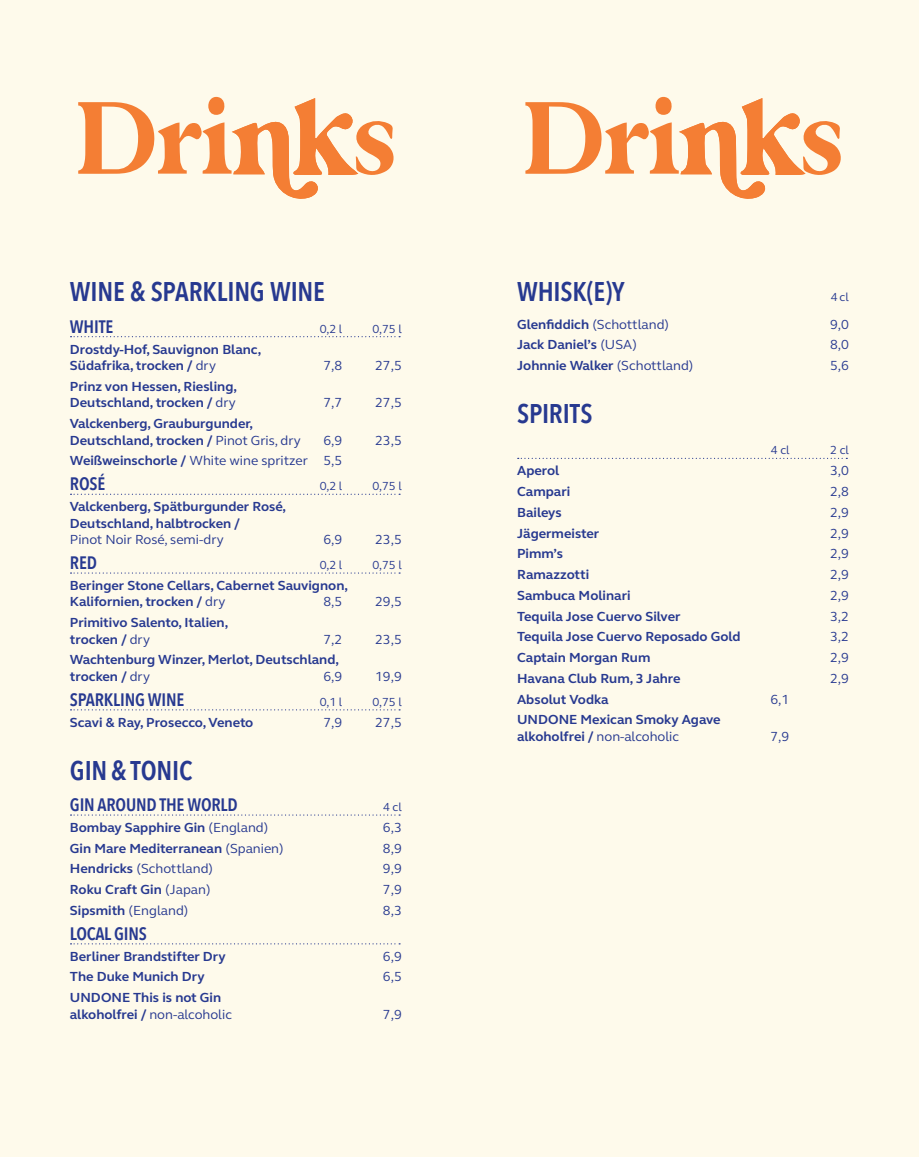
<style>
.page{position:relative;width:919px;height:1157px;background:#fff}
.page>*{position:absolute;margin:0;border:0;box-sizing:border-box;transform-origin:0 0}
.t1{font:600 27px "Avenir Next Condensed";letter-spacing:-.005em;color:#273990}
.t2{font:600 18px "Avenir Next Condensed";letter-spacing:-.01em;color:#273990}
.t3{font:700 13.5px/16.5px "Premier Inn Sans";color:#273990}
.t4{font:13.5px "Premier Inn Sans";color:#273990}
.t5{font:12px "Premier Inn Sans";letter-spacing:-.01em;color:#273990}
.s1{font-weight:400}
.s2{font-weight:700}
</style>
<div class="page">
<div style="left:0;top:0;width:918px;height:1157px;background:#fefaeb"></div>
<svg style="left:525px;top:96px;width:316px;height:103px"></svg>
<svg style="left:78px;top:96px;width:316px;height:103px"></svg>
<svg style="left:517px;top:458px;width:330px;height:1px"></svg>
<svg style="left:71px;top:336px;width:329px;height:1px"></svg>
<svg style="left:71px;top:493px;width:329px;height:2px"></svg>
<svg style="left:71px;top:572px;width:329px;height:1px"></svg>
<svg style="left:71px;top:709px;width:329px;height:1px"></svg>
<svg style="left:71px;top:814px;width:329px;height:1px"></svg>
<svg style="left:71px;top:943px;width:329px;height:1px"></svg>
<h1 class="t1" style="left:70px;top:269px;width:256px">WINE &amp; SPARKLING WINE</h1>
<h2 class="t2" style="left:70px;top:311px;width:45px">WHITE</h2>
<p class="t5" style="left:320px;top:321px;width:24px">0,2 l</p>
<p class="t5" style="left:372px;top:321px;width:31px">0,75 l</p>
<p class="t3" style="left:70px;top:340px;width:193px">Drostdy-Hof, Sauvignon Blanc,<br>Südafrika, trocken / <span class="s1">dry</span></p>
<p class="t4" style="left:323px;top:356px;width:20px">7,8</p>
<p class="t4" style="left:375px;top:356px;width:28px">27,5</p>
<p class="t3" style="left:70px;top:378px;width:169px">Prinz von Hessen, Riesling,<br>Deutschland, trocken / <span class="s1">dry</span></p>
<p class="t4" style="left:323px;top:394px;width:20px">7,7</p>
<p class="t4" style="left:375px;top:394px;width:28px">27,5</p>
<p class="t3" style="left:70px;top:415px;width:232px">Valckenberg, Grauburgunder,<br>Deutschland, trocken / <span class="s1">Pinot Gris, dry</span></p>
<p class="t4" style="left:323px;top:431px;width:20px">6,9</p>
<p class="t4" style="left:375px;top:431px;width:28px">23,5</p>
<p class="t4" style="left:70px;top:452px;width:274px"><span class="s2">Weißweinschorle /</span> White wine spritzer 5,5</p>
<h2 class="t2" style="left:70px;top:468px;width:37px">ROSÉ</h2>
<p class="t5" style="left:320px;top:478px;width:24px">0,2 l</p>
<p class="t5" style="left:372px;top:478px;width:31px">0,75 l</p>
<p class="t3" style="left:70px;top:498px;width:218px">Valckenberg, Spätburgunder Rosé,<br>Deutschland, halbtrocken /</p>
<p class="t4" style="left:70px;top:530px;width:155px">Pinot Noir Rosé, semi-dry</p>
<p class="t4" style="left:323px;top:530px;width:20px">6,9</p>
<p class="t4" style="left:375px;top:530px;width:28px">23,5</p>
<h2 class="t2" style="left:70px;top:547px;width:28px">RED</h2>
<p class="t5" style="left:320px;top:557px;width:24px">0,2 l</p>
<p class="t5" style="left:372px;top:557px;width:31px">0,75 l</p>
<p class="t3" style="left:70px;top:577px;width:279px">Beringer Stone Cellars, Cabernet Sauvignon,<br>Kalifornien, trocken / <span class="s1">dry</span></p>
<p class="t4" style="left:323px;top:593px;width:20px">8,5</p>
<p class="t4" style="left:375px;top:593px;width:28px">29,5</p>
<p class="t3" style="left:70px;top:614px;width:160px">Primitivo Salento, Italien, trocken / <span class="s1">dry</span></p>
<p class="t4" style="left:323px;top:630px;width:20px">7,2</p>
<p class="t4" style="left:375px;top:630px;width:28px">23,5</p>
<p class="t3" style="left:70px;top:651px;width:271px">Wachtenburg Winzer, Merlot, Deutschland, trocken / <span class="s1">dry</span></p>
<p class="t4" style="left:323px;top:667px;width:20px">6,9</p>
<p class="t4" style="left:375px;top:667px;width:28px">19,9</p>
<h2 class="t2" style="left:70px;top:684px;width:116px">SPARKLING WINE</h2>
<p class="t5" style="left:320px;top:694px;width:24px">0,1 l</p>
<p class="t5" style="left:372px;top:694px;width:31px">0,75 l</p>
<p class="t3" style="left:70px;top:713px;width:185px">Scavi &amp; Ray, Prosecco, Veneto</p>
<p class="t4" style="left:323px;top:713px;width:20px">7,9</p>
<p class="t4" style="left:375px;top:713px;width:28px">27,5</p>
<h1 class="t1" style="left:70px;top:747px;width:124px">GIN &amp; TONIC</h1>
<h2 class="t2" style="left:70px;top:789px;width:169px">GIN AROUND THE WORLD</h2>
<p class="t5" style="left:383px;top:799px;width:20px">4 cl</p>
<p class="t3" style="left:70px;top:819px;width:200px">Bombay Sapphire Gin <span class="s1">(England)</span></p>
<p class="t4" style="left:383px;top:818px;width:20px">6,3</p>
<p class="t3" style="left:70px;top:839px;width:215px">Gin Mare Mediterranean <span class="s1">(Spanien)</span></p>
<p class="t4" style="left:383px;top:839px;width:20px">8,9</p>
<p class="t4" style="left:70px;top:859px;width:145px"><span class="s2">Hendricks</span> (Schottland)</p>
<p class="t4" style="left:383px;top:859px;width:20px">9,9</p>
<p class="t3" style="left:70px;top:881px;width:142px">Roku Craft Gin <span class="s1">(Japan)</span></p>
<p class="t4" style="left:383px;top:880px;width:20px">7,9</p>
<p class="t4" style="left:70px;top:901px;width:120px"><span class="s2">Sipsmith</span> (England)</p>
<p class="t4" style="left:383px;top:901px;width:20px">8,3</p>
<h2 class="t2" style="left:70px;top:918px;width:78px">LOCAL GINS</h2>
<p class="t3" style="left:70px;top:947px;width:157px">Berliner Brandstifter Dry</p>
<p class="t4" style="left:383px;top:947px;width:20px">6,9</p>
<p class="t3" style="left:70px;top:968px;width:136px">The Duke Munich Dry</p>
<p class="t4" style="left:383px;top:967px;width:20px">6,5</p>
<p class="t3" style="left:70px;top:989px;width:163px">UNDONE This is not Gin alkoholfrei / <span class="s1">non-alcoholic</span></p>
<p class="t4" style="left:383px;top:1005px;width:20px">7,9</p>
<h1 class="t1" style="left:517px;top:269px;width:109px">WHISK(E)Y</h1>
<p class="t5" style="left:830px;top:289px;width:20px">4cl</p>
<p class="t4" style="left:517px;top:315px;width:153px"><span class="s2">Glenfiddich</span> (Schottland)</p>
<p class="t4" style="left:830px;top:315px;width:20px">9,0</p>
<p class="t3" style="left:517px;top:336px;width:121px">Jack Daniel’s <span class="s1">(USA)</span></p>
<p class="t4" style="left:830px;top:336px;width:20px">8,0</p>
<p class="t3" style="left:517px;top:357px;width:178px">Johnnie Walker <span class="s1">(Schottland)</span></p>
<p class="t4" style="left:830px;top:356px;width:20px">5,6</p>
<h1 class="t1" style="left:517px;top:390px;width:77px">SPIRITS</h1>
<p class="t5" style="left:770px;top:442px;width:20px">4 cl</p>
<p class="t5" style="left:830px;top:442px;width:20px">2 cl</p>
<p class="t3" style="left:517px;top:462px;width:44px">Aperol</p>
<p class="t4" style="left:830px;top:461px;width:20px">3,0</p>
<p class="t3" style="left:517px;top:483px;width:55px">Campari</p>
<p class="t4" style="left:830px;top:482px;width:20px">2,8</p>
<p class="t3" style="left:517px;top:504px;width:46px">Baileys</p>
<p class="t4" style="left:830px;top:503px;width:20px">2,9</p>
<p class="t3" style="left:517px;top:524px;width:84px">Jägermeister</p>
<p class="t4" style="left:830px;top:524px;width:20px">2,9</p>
<p class="t3" style="left:517px;top:545px;width:47px">Pimm’s</p>
<p class="t4" style="left:830px;top:544px;width:20px">2,9</p>
<p class="t3" style="left:517px;top:566px;width:74px">Ramazzotti</p>
<p class="t4" style="left:830px;top:565px;width:20px">2,9</p>
<p class="t3" style="left:517px;top:587px;width:115px">Sambuca Molinari</p>
<p class="t4" style="left:830px;top:586px;width:20px">2,9</p>
<p class="t3" style="left:517px;top:607px;width:165px">Tequila Jose Cuervo Silver</p>
<p class="t4" style="left:830px;top:607px;width:20px">3,2</p>
<p class="t3" style="left:517px;top:628px;width:225px">Tequila Jose Cuervo Reposado Gold</p>
<p class="t4" style="left:830px;top:627px;width:20px">3,2</p>
<p class="t3" style="left:517px;top:649px;width:135px">Captain Morgan Rum</p>
<p class="t4" style="left:830px;top:648px;width:20px">2,9</p>
<p class="t3" style="left:517px;top:670px;width:165px">Havana Club Rum, 3 Jahre</p>
<p class="t4" style="left:830px;top:669px;width:20px">2,9</p>
<p class="t3" style="left:517px;top:690px;width:93px">Absolut Vodka</p>
<p class="t4" style="left:770px;top:690px;width:20px">6,1</p>
<p class="t3" style="left:517px;top:711px;width:205px">UNDONE Mexican Smoky Agave alkoholfrei / <span class="s1">non-alcoholic</span></p>
<p class="t4" style="left:770px;top:727px;width:20px">7,9</p>
</div>
